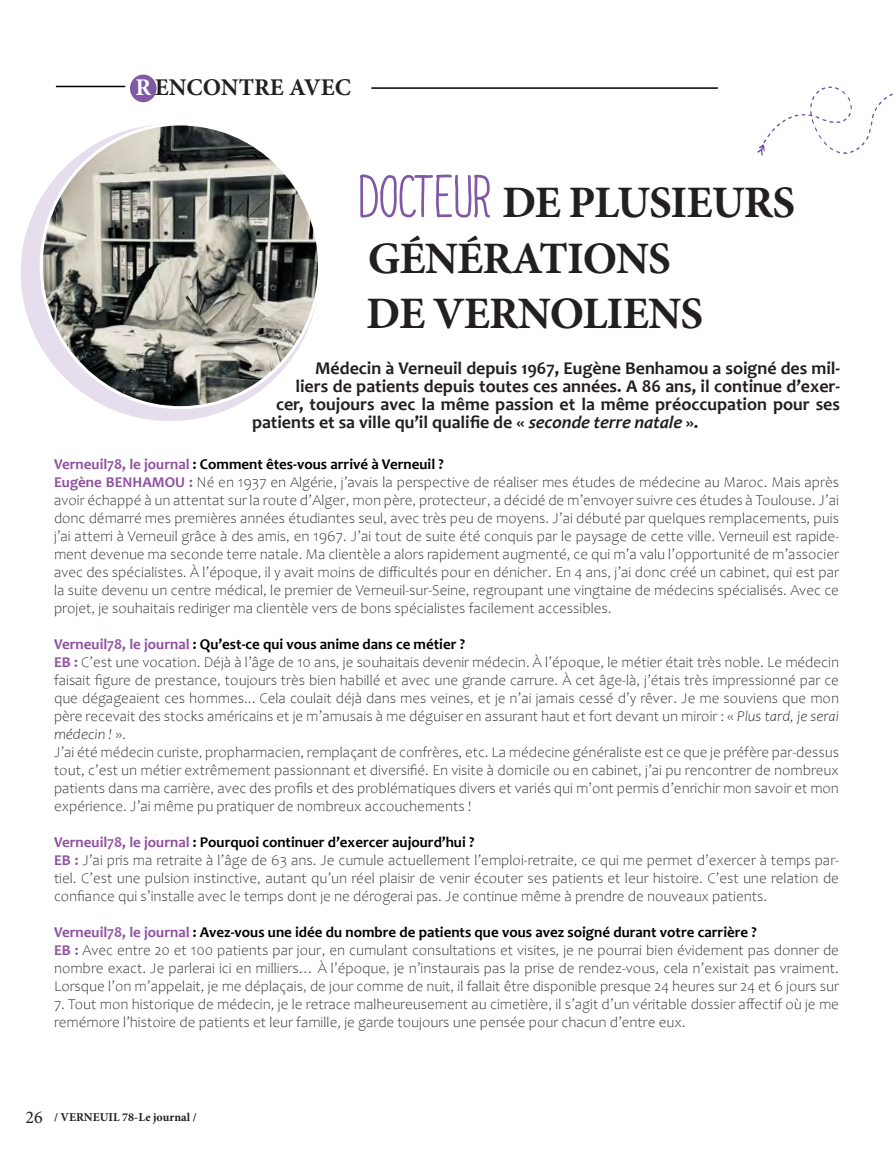
<style>
.page{position:relative;width:893px;height:1157px;background:#fff}
.page>*{position:absolute;margin:0;border:0;box-sizing:border-box;transform-origin:0 0}
.t1{font:700 45px "Minion Pro";letter-spacing:-.02em;color:#231f20}
.t2{font:700 24px "Minion Pro";color:#231f20}
.t3{font:700 18px "Candara";color:#231f20}
.t4{font:18px "Minion Pro";color:#231f20}
.t5{font:300 15px/18px "Candara";color:#231f20;text-align:justify}
.t6{font:700 15px "Candara";color:#000001}
.t7{font:700 12px "Minion Pro";color:#231f20}
.s1{color:#fff}
.s2{font-family:"Always Together";font-weight:400;font-size:55.5px;color:#8158a4}
.s3{font-style:italic}
.s4{color:#90509f}
.s5{font-weight:700;color:#90509f}
</style>
<div class="page">
<svg style="left:21px;top:204px;width:203px;height:217px"></svg>
<svg style="left:38px;top:125px;width:280px;height:286px"></svg>
<div style="left:130px;top:75px;width:27px;height:27px;background:#8158a4;border-radius:50%"></div>
<hr style="left:56px;top:86px;width:69px;height:1px;background:#000">
<hr style="left:371px;top:87px;width:347px;height:2px;background:#000">
<p class="t2" style="left:135px;top:71px;width:217px"><span class="s1">R</span>ENCONTRE AVEC</p>
<p class="t1" style="left:359px;top:171px;width:438px"><span class="s2">DOCTEUR</span> DE PLUSIEURS</p>
<p class="t1" style="left:368px;top:226px;width:305px">GÉNÉRATIONS</p>
<p class="t1" style="left:366px;top:282px;width:338px">DE VERNOLIENS</p>
<p class="t3" style="left:315px;top:357px;width:527px">Médecin à Verneuil depuis 1967, Eugène Benhamou a soigné des mil-</p>
<p class="t3" style="left:296px;top:375px;width:546px">liers de patients depuis toutes ces années. A 86 ans, il continue d’exer-</p>
<p class="t3" style="left:276px;top:393px;width:565px">cer, toujours avec la même passion et la même préoccupation pour ses</p>
<p class="t3" style="left:252px;top:411px;width:448px">patients et sa ville qu’il qualifie de « <span class="s3">seconde terre natale</span> ».</p>
<p class="t6" style="left:54px;top:455px;width:391px"><span class="s4">Verneuil78, le journal</span> : Comment êtes-vous arrivé à Verneuil ?</p>
<p class="t5" style="left:54px;top:473px;width:786px"><span class="s5">Eugène BENHAMOU :</span> Né en 1937 en Algérie, j’avais la perspective de réaliser mes études de médecine au Maroc. Mais après avoir échappé à un attentat sur la route d’Alger, mon père, protecteur, a décidé de m’envoyer suivre ces études à Toulouse. J’ai donc démarré mes premières années étudiantes seul, avec très peu de moyens. J’ai débuté par quelques remplacements, puis j’ai atterri à Verneuil grâce à des amis, en 1967. J’ai tout de suite été conquis par le paysage de cette ville. Verneuil est rapide&shy;ment devenue ma seconde terre natale. Ma clientèle a alors rapidement augmenté, ce qui m’a valu l’opportunité de m’associer avec des spécialistes. À l’époque, il y avait moins de difficultés pour en dénicher. En 4 ans, j’ai donc créé un cabinet, qui est par la suite devenu un centre médical, le premier de Verneuil-sur-Seine, regroupant une vingtaine de médecins spécialisés. Avec ce projet, je souhaitais rediriger ma clientèle vers de bons spécialistes facilement accessibles.</p>
<p class="t6" style="left:54px;top:635px;width:412px"><span class="s4">Verneuil78, le journal</span> : Qu’est-ce qui vous anime dans ce métier ?</p>
<p class="t5" style="left:54px;top:653px;width:786px"><span class="s5">EB :</span> C’est une vocation. Déjà à l’âge de 10 ans, je souhaitais devenir médecin. À l’époque, le métier était très noble. Le médecin faisait figure de prestance, toujours très bien habillé et avec une grande carrure. À cet âge-là, j’étais très impressionné par ce que dégageaient ces hommes... Cela coulait déjà dans mes veines, et je n’ai jamais cessé d’y rêver. Je me souviens que mon père recevait des stocks américains et je m’amusais à me déguiser en assurant haut et fort devant un miroir : « <span class="s3">Plus tard, je serai médecin !</span> ».</p>
<p class="t5" style="left:54px;top:743px;width:786px">J’ai été médecin curiste, propharmacien, remplaçant de confrères, etc. La médecine généraliste est ce que je préfère par-dessus tout, c’est un métier extrêmement passionnant et diversifié. En visite à domicile ou en cabinet, j’ai pu rencontrer de nombreux patients dans ma carrière, avec des profils et des problématiques divers et variés qui m’ont permis d’enrichir mon savoir et mon expérience. J’ai même pu pratiquer de nombreux accouchements !</p>
<p class="t6" style="left:54px;top:833px;width:422px"><span class="s4">Verneuil78, le journal</span> : Pourquoi continuer d’exercer aujourd’hui ?</p>
<p class="t5" style="left:54px;top:851px;width:786px"><span class="s5">EB :</span> J’ai pris ma retraite à l’âge de 63 ans. Je cumule actuellement l’emploi-retraite, ce qui me permet d’exercer à temps par&shy;tiel. C’est une pulsion instinctive, autant qu’un réel plaisir de venir écouter ses patients et leur histoire. C’est une relation de confiance qui s’installe avec le temps dont je ne dérogerai pas. Je continue même à prendre de nouveaux patients.</p>
<p class="t6" style="left:54px;top:923px;width:704px"><span class="s4">Verneuil78, le journal</span> : Avez-vous une idée du nombre de patients que vous avez soigné durant votre carrière ?</p>
<p class="t5" style="left:54px;top:941px;width:786px"><span class="s5">EB :</span> Avec entre 20 et 100 patients par jour, en cumulant consultations et visites, je ne pourrai bien évidement pas donner de nombre exact. Je parlerai ici en milliers… À l’époque, je n’instaurais pas la prise de rendez-vous, cela n’existait pas vraiment.<br>Lorsque l’on m’appelait, je me déplaçais, de jour comme de nuit, il fallait être disponible presque 24 heures sur 24 et 6 jours sur</p>
<p class="t5" style="left:54px;top:995px;width:786px">7. Tout mon historique de médecin, je le retrace malheureusement au cimetière, il s’agit d’un véritable dossier affectif où je me remémore l’histoire de patients et leur famille, je garde toujours une pensée pour chacun d’entre eux.</p>
<p class="t4" style="left:26px;top:1105px;width:19px">26</p>
<p class="t7" style="left:54px;top:1108px;width:144px">/ VERNEUIL 78-Le journal /</p>
</div>
